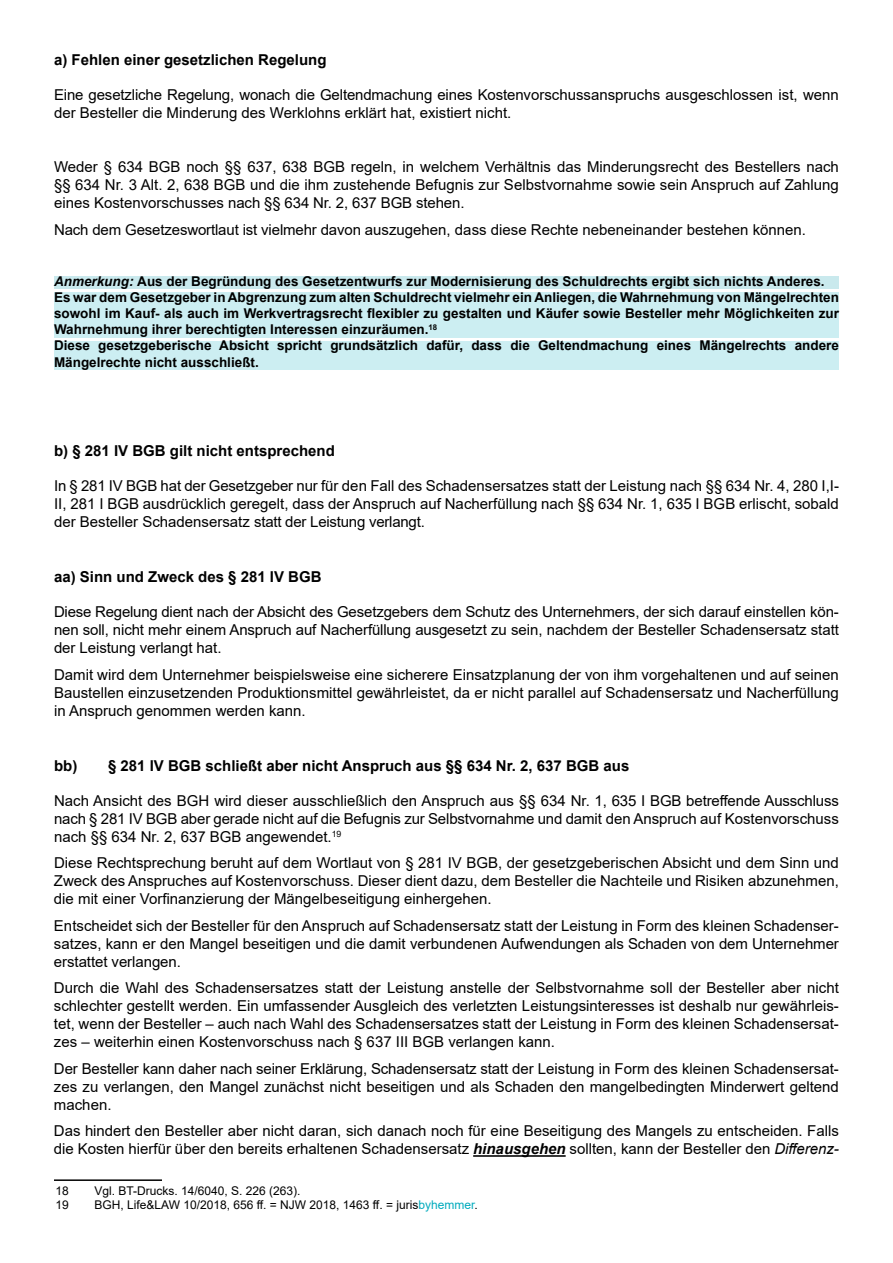
<style>
.page{position:relative;width:893px;height:1263px;background:#fff}
.page>*{position:absolute;margin:0;border:0;box-sizing:border-box;transform-origin:0 0}
.t1{font:15px/18px "Arial";color:#000;text-align:justify}
.t2{font:700 15px "Arial";color:#000}
.t3{font:700 13.5px/16.2px "Arial";color:#000}
.t4{font:12px "Arial";color:#000}
.s1{font-style:italic}
.s2{font-weight:700;font-style:italic}
.s3{color:#00abbd}
</style>
<div class="page">
<div style="left:54px;top:276px;width:785px;height:12px;background:#c9e9ed"></div>
<div style="left:54px;top:292px;width:785px;height:45px;background:#cceef2"></div>
<div style="left:54px;top:341px;width:785px;height:28px;background:#cceef2"></div>
<hr style="left:473px;top:1155px;width:93px;height:2px;background:#000">
<hr style="left:54px;top:1179px;width:108px;height:2px;background:#000">
<p class="t2" style="left:54px;top:49px;width:274px">a) Fehlen einer gesetzlichen Regelung</p>
<p class="t1" style="left:54px;top:86px;width:786px">Eine gesetzliche Regelung, wonach die Geltendmachung eines Kostenvorschussanspruchs ausgeschlossen ist, wenn der Besteller die Minderung des Werklohns erklärt hat, existiert nicht.</p>
<p class="t1" style="left:54px;top:158px;width:786px">Weder § 634 BGB noch §§ 637, 638 BGB regeln, in welchem Verhältnis das Minderungsrecht des Bestellers nach §§ 634 Nr. 3 Alt. 2, 638 BGB und die ihm zustehende Befugnis zur Selbstvornahme sowie sein Anspruch auf Zahlung eines Kostenvorschusses nach §§ 634 Nr. 2, 637 BGB stehen.</p>
<p class="t1" style="left:54px;top:221px;width:753px">Nach dem Gesetzeswortlaut ist vielmehr davon auszugehen, dass diese Rechte nebeneinander bestehen können.</p>
<p class="t3" style="left:54px;top:273px;width:786px"><span class="s1">Anmerkung:</span> Aus der Begründung des Gesetzentwurfs zur Modernisierung des Schuldrechts ergibt sich nichts Anderes.<br>Es war dem Gesetzgeber in Abgrenzung zum alten Schuldrecht vielmehr ein Anliegen, die Wahrnehmung von Mängelrechten sowohl im Kauf- als auch im Werkvertragsrecht flexibler zu gestalten und Käufer sowie Besteller mehr Möglichkeiten zur Wahrnehmung ihrer berechtigten Interessen einzuräumen.<sup>18<br></sup>Diese gesetzgeberische Absicht spricht grundsätzlich dafür, dass die Geltendmachung eines Mängelrechts andere Mängelrechte nicht ausschließt.</p>
<p class="t2" style="left:54px;top:440px;width:282px">b) § 281 IV BGB gilt nicht entsprechend</p>
<p class="t1" style="left:54px;top:476px;width:786px">In § 281 IV BGB hat der Gesetzgeber nur für den Fall des Schadensersatzes statt der Leistung nach §§ 634 Nr. 4, 280 I,I-II, 281 I BGB ausdrücklich geregelt, dass der Anspruch auf Nacherfüllung nach §§ 634 Nr. 1, 635 I BGB erlischt, sobald der Besteller Schadensersatz statt der Leistung verlangt.</p>
<p class="t2" style="left:54px;top:566px;width:269px">aa) Sinn und Zweck des § 281 IV BGB</p>
<p class="t1" style="left:54px;top:603px;width:786px">Diese Regelung dient nach der Absicht des Gesetzgebers dem Schutz des Unternehmers, der sich darauf einstellen kön&shy;nen soll, nicht mehr einem Anspruch auf Nacherfüllung ausgesetzt zu sein, nachdem der Besteller Schadensersatz statt der Leistung verlangt hat.</p>
<p class="t1" style="left:54px;top:665px;width:786px">Damit wird dem Unternehmer beispielsweise eine sicherere Einsatzplanung der von ihm vorgehaltenen und auf seinen Baustellen einzusetzenden Produktionsmittel gewährleistet, da er nicht parallel auf Schadensersatz und Nacherfüllung in Anspruch genommen werden kann.</p>
<p class="t2" style="left:54px;top:755px;width:577px">bb) § 281 IV BGB schließt aber nicht Anspruch aus §§ 634 Nr. 2, 637 BGB aus</p>
<p class="t1" style="left:54px;top:791px;width:786px">Nach Ansicht des BGH wird dieser ausschließlich den Anspruch aus §§ 634 Nr. 1, 635 I BGB betreffende Ausschluss nach § 281 IV BGB aber gerade nicht auf die Befugnis zur Selbstvornahme und damit den Anspruch auf Kostenvorschuss nach §§ 634 Nr. 2, 637 BGB angewendet.<sup>19</sup></p>
<p class="t1" style="left:54px;top:854px;width:786px">Diese Rechtsprechung beruht auf dem Wortlaut von § 281 IV BGB, der gesetzgeberischen Absicht und dem Sinn und Zweck des Anspruches auf Kostenvorschuss. Dieser dient dazu, dem Besteller die Nachteile und Risiken abzunehmen, die mit einer Vorfinanzierung der Mängelbeseitigung einhergehen.</p>
<p class="t1" style="left:54px;top:916px;width:786px">Entscheidet sich der Besteller für den Anspruch auf Schadensersatz statt der Leistung in Form des kleinen Schadenser&shy;satzes, kann er den Mangel beseitigen und die damit verbundenen Aufwendungen als Schaden von dem Unternehmer erstattet verlangen.</p>
<p class="t1" style="left:54px;top:979px;width:786px">Durch die Wahl des Schadensersatzes statt der Leistung anstelle der Selbstvornahme soll der Besteller aber nicht schlechter gestellt werden. Ein umfassender Ausgleich des verletzten Leistungsinteresses ist deshalb nur gewährleis&shy;tet, wenn der Besteller – auch nach Wahl des Schadensersatzes statt der Leistung in Form des kleinen Schadensersat&shy;zes – weiterhin einen Kostenvorschuss nach § 637 III BGB verlangen kann.</p>
<p class="t1" style="left:54px;top:1059px;width:786px">Der Besteller kann daher nach seiner Erklärung, Schadensersatz statt der Leistung in Form des kleinen Schadensersat&shy;zes zu verlangen, den Mangel zunächst nicht beseitigen und als Schaden den mangelbedingten Minderwert geltend machen.</p>
<p class="t1" style="left:54px;top:1122px;width:786px">Das hindert den Besteller aber nicht daran, sich danach noch für eine Beseitigung des Mangels zu entscheiden. Falls die Kosten hierfür über den bereits erhaltenen Schadensersatz <span class="s2">hinausgehen</span> sollten, kann der Besteller den <span class="s1">Differenz-</span></p>
<p class="t4" style="left:56px;top:1182px;width:15px">18</p>
<p class="t4" style="left:94px;top:1182px;width:208px">Vgl. BT-Drucks. 14/6040, S. 226 (263).</p>
<p class="t4" style="left:56px;top:1196px;width:15px">19</p>
<p class="t4" style="left:94px;top:1196px;width:385px">BGH, Life&amp;LAW 10/2018, 656 ff. = NJW 2018, 1463 ff. = juris<span class="s3">byhemmer</span>.</p>
</div>
